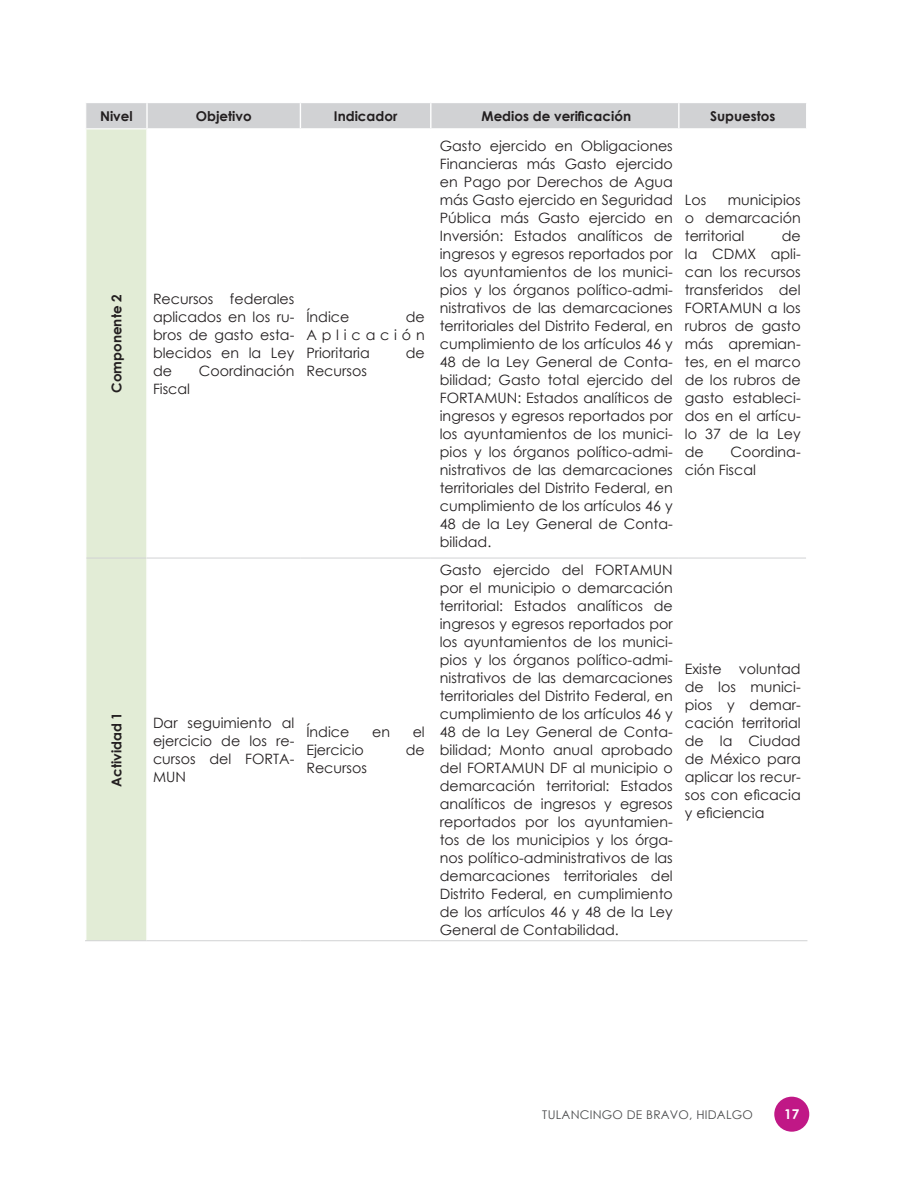
<style>
.page{position:relative;width:918px;height:1188px;background:#fff}
.page>*{position:absolute;margin:0;border:0;box-sizing:border-box;transform-origin:0 0}
.t1{font:14.25px/18px "Century Gothic";color:#231f20;text-align:justify}
.t2{font:700 13.5px "Century Gothic";color:#231f20}
.t3{font:700 13.5px "Century Gothic";color:#fff}
.t4{font:12px "Century Gothic";letter-spacing:.02em;color:#4b4c4d}
</style>
<div class="page">
<div style="left:774px;top:1097px;width:35px;height:35px;background:#c01886;border-radius:50%"></div>
<svg style="left:86px;top:129px;width:60px;height:811px;fill:#e2ecd6"></svg>
<div style="left:86px;top:103px;width:720px;height:25px;background:#d1d2d4"></div>
<hr style="left:86px;top:558px;width:61px;height:1px;background:#d1d2d4">
<hr style="left:85px;top:940px;width:62px;height:1px;background:#d1d2d4">
<hr style="left:146px;top:558px;width:2px;height:382px;background:#fff">
<hr style="left:147px;top:558px;width:153px;height:1px;background:#d1d2d4">
<hr style="left:300px;top:558px;width:131px;height:1px;background:#d1d2d4">
<hr style="left:431px;top:558px;width:248px;height:1px;background:#d1d2d4">
<hr style="left:679px;top:558px;width:127px;height:1px;background:#d1d2d4">
<hr style="left:147px;top:940px;width:153px;height:1px;background:#d1d2d4">
<hr style="left:300px;top:940px;width:131px;height:1px;background:#d1d2d4">
<hr style="left:431px;top:940px;width:248px;height:1px;background:#d1d2d4">
<hr style="left:679px;top:940px;width:128px;height:1px;background:#d1d2d4">
<p class="t2" style="left:100px;top:106px;width:34px">Nivel</p>
<p class="t2" style="left:196px;top:106px;width:57px">Objetivo</p>
<p class="t2" style="left:334px;top:106px;width:65px">Indicador</p>
<p class="t2" style="left:482px;top:106px;width:151px">Medios de verificación</p>
<p class="t2" style="left:710px;top:106px;width:67px">Supuestos</p>
<p class="t2" style="left:106px;top:393px;width:100px;rotate:-90deg">Componente 2</p>
<p class="t1" style="left:153px;top:290px;width:143px">Recursos federales aplicados en los ru&shy;bros de gasto esta&shy;blecidos en la Ley de</p>
<p class="t1" style="left:199px;top:362px;width:97px">Coordinación</p>
<p class="t1" style="left:153px;top:380px;width:39px">Fiscal</p>
<p class="t1" style="left:306px;top:308px;width:45px">Índice</p>
<p class="t1" style="left:306px;top:308px;width:120px;text-indent:99px">de Aplicación Prioritaria</p>
<p class="t1" style="left:406px;top:344px;width:21px">de</p>
<p class="t1" style="left:306px;top:362px;width:62px">Recursos</p>
<p class="t2" style="left:106px;top:787px;width:76px;rotate:-90deg">Actividad 1</p>
<p class="t1" style="left:153px;top:713px;width:143px">Dar seguimiento al ejercicio de los re&shy;cursos del FORTA-MUN</p>
<p class="t1" style="left:306px;top:722px;width:45px">Índice</p>
<p class="t1" style="left:372px;top:722px;width:19px">en</p>
<p class="t1" style="left:413px;top:722px;width:14px">el</p>
<p class="t1" style="left:306px;top:740px;width:59px">Ejercicio</p>
<p class="t1" style="left:406px;top:740px;width:21px">de</p>
<p class="t1" style="left:306px;top:758px;width:62px">Recursos</p>
<p class="t1" style="left:440px;top:137px;width:235px">Gasto ejercido en Obligaciones Financieras más Gasto ejercido en Pago por Derechos de Agua más Gasto ejercido en Seguridad Pública más Gasto ejercido en Inversión: Estados analíticos de ingresos y egresos reportados por los ayuntamientos de los munici&shy;pios y los órganos político-admi&shy;nistrativos de las demarcaciones territoriales del Distrito Federal, en cumplimiento de los artículos 46 y 48 de la Ley General de Conta&shy;bilidad; Gasto total ejercido del FORTAMUN: Estados analíticos de ingresos y egresos reportados por los ayuntamientos de los munici&shy;pios y los órganos político-admi&shy;nistrativos de las demarcaciones territoriales del Distrito Federal, en cumplimiento de los artículos 46 y 48 de la Ley General de Conta&shy;bilidad.</p>
<p class="t1" style="left:440px;top:560px;width:235px">Gasto ejercido del FORTAMUN por el municipio o demarcación territorial: Estados analíticos de ingresos y egresos reportados por los ayuntamientos de los munici&shy;pios y los órganos político-admi&shy;nistrativos de las demarcaciones territoriales del Distrito Federal, en cumplimiento de los artículos 46 y 48 de la Ley General de Conta&shy;bilidad; Monto anual aprobado del FORTAMUN DF al municipio o demarcación territorial: Estados analíticos de ingresos y egresos reportados por los ayuntamien&shy;tos de los municipios y los órga&shy;nos político-administrativos de las demarcaciones territoriales del Distrito Federal, en cumplimiento de los artículos 46 y 48 de la Ley General de Contabilidad.</p>
<p class="t1" style="left:685px;top:191px;width:117px;text-indent:43px">municipios o demarcación territorial</p>
<p class="t1" style="left:685px;top:191px;width:23px">Los</p>
<p class="t1" style="left:685px;top:227px;width:117px;text-indent:97px">de la CDMX apli&shy;can los recursos transferidos del FORTAMUN a los rubros de gasto más apremian&shy;tes, en el marco de los rubros de gasto estableci&shy;dos en el artícu&shy;lo 37 de la Ley de</p>
<p class="t1" style="left:685px;top:443px;width:117px;text-indent:46px">Coordina&shy;ción Fiscal</p>
<p class="t1" style="left:685px;top:659px;width:117px">Existe voluntad de los munici&shy;pios y demar&shy;cación territorial de la Ciudad de México para aplicar los recur&shy;sos con eficacia y eficiencia</p>
<p class="t4" style="left:542px;top:1106px;width:212px">TULANCINGO DE BRAVO, HIDALGO</p>
<p class="t3" style="left:784px;top:1104px;width:17px">17</p>
</div>
